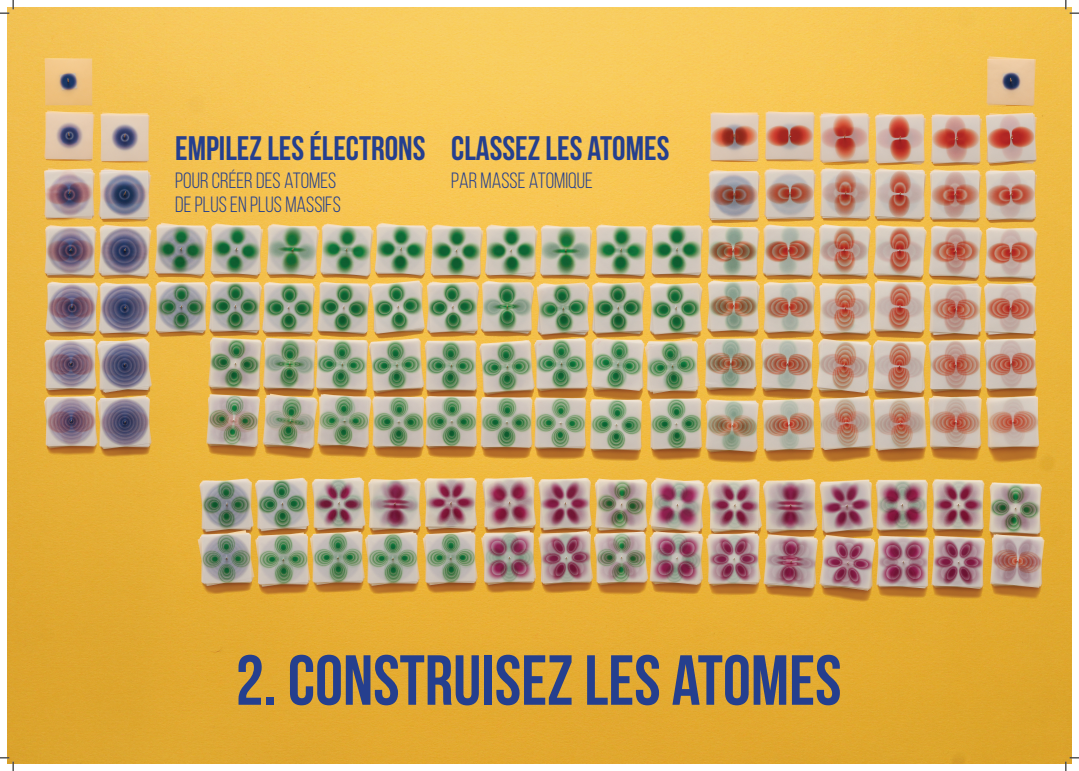
<style>
.page{position:relative;width:1079px;height:771px;background:#fff}
.page>*{position:absolute;margin:0;border:0;box-sizing:border-box;transform-origin:0 0}
.t1{font:700 70.62px "Bebas Neue";color:#253f8e}
.t2{font:700 34px "Bebas Neue";color:#253f8e}
.t3{font:22.06px/23.8px "Bebas Neue";color:#253f8e}
</style>
<div class="page">
<img style="left:8px;top:8px;width:1063px;height:755px">
<svg style="left:0;top:0;width:14px;height:14px"></svg>
<svg style="left:0;top:757px;width:14px;height:13px"></svg>
<svg style="left:1065px;top:0;width:14px;height:14px"></svg>
<svg style="left:1065px;top:757px;width:14px;height:13px"></svg>
<h2 class="t2" style="left:175px;top:129px;width:252px">EMPILEZ LES ÉLECTRONS</h2>
<p class="t3" style="left:175px;top:169px;width:167px">POUR CRÉER DES ATOMES<br>DE PLUS EN PLUS MASSIFS</p>
<h2 class="t2" style="left:451px;top:129px;width:220px">CLASSEZ LES ATOMES</h2>
<p class="t3" style="left:451px;top:169px;width:143px">PAR MASSE ATOMIQUE</p>
<h1 class="t1" style="left:236px;top:641px;width:607px">2. CONSTRUISEZ LES ATOMES</h1>
</div>
